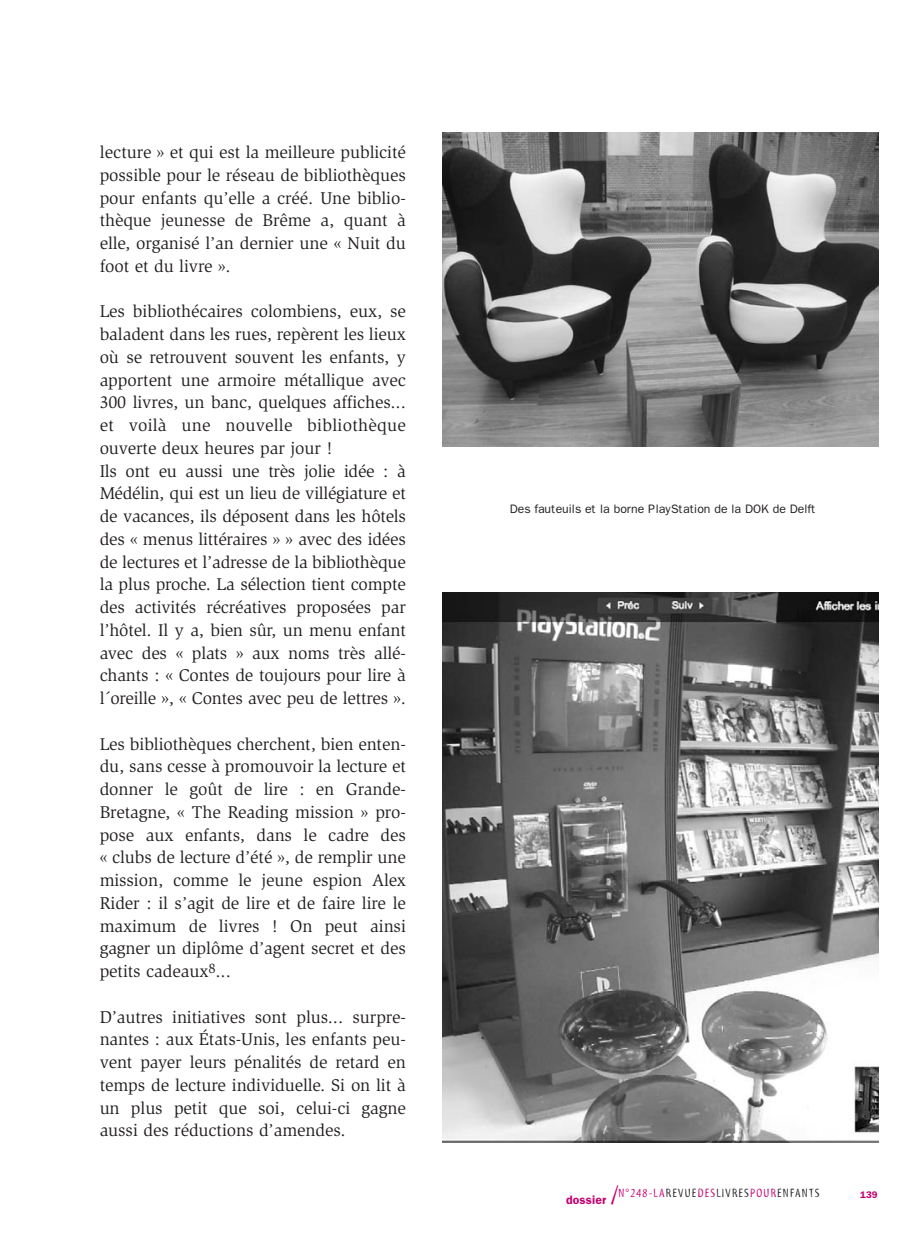
<style>
.page{position:relative;width:919px;height:1241px;background:#fff}
.page>*{position:absolute;margin:0;border:0;box-sizing:border-box;transform-origin:0 0}
.t1{font:17.5px/22.8px "Slimbach";letter-spacing:-.01em;color:#231f20;text-align:justify}
.t2{font:12.25px "Franklin Gothic";letter-spacing:-.005em;color:#231f20}
.t3{font:12.25px "Myriad Tilt";letter-spacing:.1em;color:#231f20}
.t4{font:600 9.62px "Franklin Gothic";color:#c6006f}
.s1{font-family:"Franklin Gothic";font-weight:600;color:#c6006f}
.s2{font-size:26.25px;color:#c6006f}
.s3{color:#c6006f}
</style>
<div class="page">
<img style="left:442px;top:132px;width:436px;height:315px">
<img style="left:442px;top:592px;width:436px;height:551px">
<p class="t1" style="left:100px;top:142px;width:308px">lecture » et qui est la meilleure publicité possible pour le réseau de bibliothèques pour enfants qu’elle a créé. Une biblio&shy;thèque jeunesse de Brême a, quant à elle, organisé l’an dernier une « Nuit du foot et du livre ».</p>
<p class="t1" style="left:100px;top:301px;width:308px;text-align:left">Les bibliothécaires colombiens, eux, se baladent dans les rues, repèrent les lieux où se retrouvent souvent les enfants, y apportent une armoire métallique avec 300 livres, un banc, quelques affiches... et voilà une nouvelle bibliothèque ouverte deux heures par jour !<br>Ils ont eu aussi une très jolie idée : à Médélin, qui est un lieu de villégiature et de vacances, ils déposent dans les hôtels des « menus littéraires » » avec des idées de lectures et l’adresse de la bibliothèque la plus proche. La sélection tient compte des activités récréatives proposées par l’hôtel. Il y a, bien sûr, un menu enfant avec des « plats » aux noms très allé&shy;chants : « Contes de toujours pour lire à l´oreille », « Contes avec peu de lettres ».</p>
<p class="t1" style="left:100px;top:734px;width:308px">Les bibliothèques cherchent, bien enten&shy;du, sans cesse à promouvoir la lecture et donner le goût de lire : en Grande-Bretagne, « The Reading mission » pro&shy;pose aux enfants, dans le cadre des « clubs de lecture d’été », de remplir une mission, comme le jeune espion Alex Rider : il s’agit de lire et de faire lire le maximum de livres ! On peut ainsi gagner un diplôme d’agent secret et des petits cadeaux<sup>8</sup>...</p>
<p class="t1" style="left:100px;top:1007px;width:308px">D’autres initiatives sont plus... surpre&shy;nantes : aux États-Unis, les enfants peu&shy;vent payer leurs pénalités de retard en temps de lecture individuelle. Si on lit à un plus petit que soi, celui-ci gagne aussi des réductions d’amendes.</p>
<p class="t2" style="left:510px;top:505px;width:307px">Des fauteuils et la borne PlayStation de la DOK de Delft</p>
<p class="t3" style="left:566px;top:1189px;width:255px"><span class="s1">dossier</span> <span class="s2">/</span><span class="s3">N°248-LA</span>REVUE<span class="s3">DES</span>LIVRES<span class="s3">POUR</span>ENFANTS</p>
<p class="t4" style="left:860px;top:1191px;width:19px">139</p>
</div>
